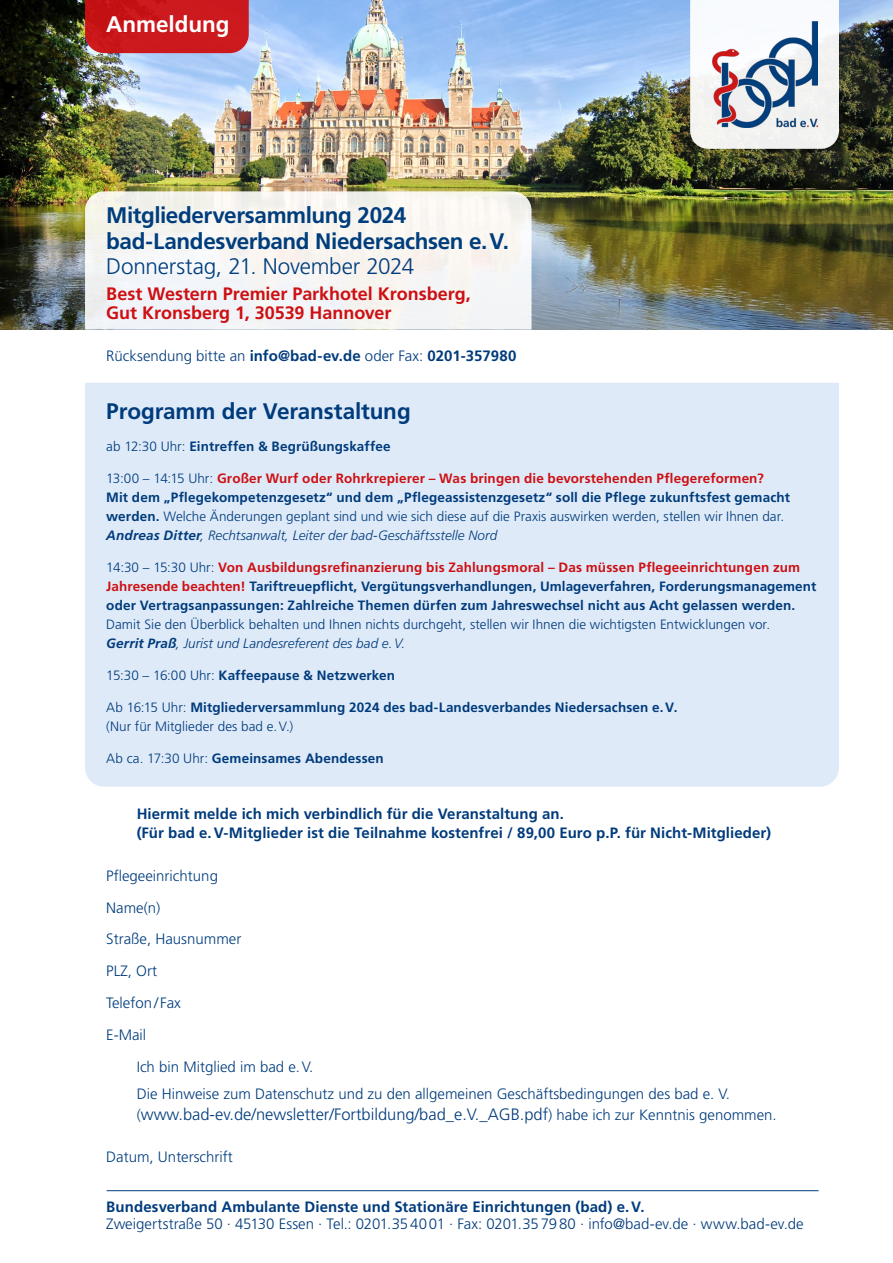
<style>
.page{position:relative;width:893px;height:1263px;background:#fff}
.page>*{position:absolute;margin:0;border:0;box-sizing:border-box;transform-origin:0 0}
.t1{font:700 22.5px/25.5px "Frutiger LT Pro";letter-spacing:-.02em;color:#003d7c}
.t2{font:300 22.5px "Frutiger LT Pro";letter-spacing:-.01em;color:#003d7c}
.t3{font:700 22.5px "Frutiger LT Pro";letter-spacing:-.005em;color:#003b7c}
.t4{font:700 22.5px "Frutiger LT Pro";color:#fff}
.t5{font:700 18px/19.2px "Frutiger LT Pro";color:#cd1013}
.t6{font:300 16.5px "Frutiger LT Pro";color:#003b7c}
.t7{font:700 15px/19.5px "Frutiger LT Pro";letter-spacing:.005em;color:#003b7c}
.t8{font:300 15px/32px "Frutiger LT Pro";color:#003c7c}
.t9{font:300 15px "Frutiger LT Pro";color:#003b7c}
.t10{font:700 13.5px/19.2px "Frutiger LT Pro";letter-spacing:.01em;color:#003b7c}
.t11{font:300 13.5px/19.2px "Frutiger LT Pro";letter-spacing:.005em;color:#003b7c}
.s1{font-weight:700}
.s2{font-weight:300}
.s3{font-weight:700;color:#cd1013}
.s4{font-weight:700;font-style:italic}
.s5{font-style:italic}
.s6{color:#cd1013}
.s7{font-size:15px;color:#003c7c}
</style>
<div class="page">
<div style="left:85px;top:383px;width:754px;height:404px;background:#deeaf8"></div>
<img style="left:0;top:0;width:893px;height:330px">
<svg style="left:690px;top:0;width:149px;height:149px"></svg>
<img style="left:712px;top:21px;width:105px;height:107px">
<svg style="left:85px;top:191px;width:446px;height:139px;fill:#f5f4f3"></svg>
<svg style="left:85px;top:0;width:164px;height:53px"></svg>
<hr style="left:107px;top:1190px;width:712px;height:1px;background:#003b7c">
<h1 class="t4" style="left:106px;top:11px;width:125px">Anmeldung</h1>
<h1 class="t1" style="left:106px;top:203px;width:404px">Mitgliederversammlung 2024 bad-Landesverband Niedersachsen e.V.</h1>
<h1 class="t2" style="left:106px;top:253px;width:309px">Donnerstag, 21. November 2024</h1>
<h2 class="t5" style="left:106px;top:284px;width:366px">Best Western Premier Parkhotel Kronsberg,<br>Gut Kronsberg 1, 30539 Hannover</h2>
<p class="t9" style="left:106px;top:347px;width:412px">Rücksendung bitte an <span class="s1">info@bad-ev.de</span> oder Fax: <span class="s1">0201-357980</span></p>
<h1 class="t3" style="left:106px;top:398px;width:306px">Programm der Veranstaltung</h1>
<p class="t10" style="left:106px;top:436px;width:286px"><span class="s2">ab 12:30 Uhr:</span> Eintreffen &amp; Begrüßungskaffee</p>
<p class="t11" style="left:106px;top:468px;width:685px">13:00 – 14:15 Uhr: <span class="s3">Großer Wurf oder Rohrkrepierer – Was bringen die bevorstehenden Pflegereformen?<br></span><span class="s1">Mit dem „Pflegekompetenzgesetz“ und dem „Pflegeassistenzgesetz“ soll die Pflege zukunftsfest gemacht werden.</span> Welche Änderungen geplant sind und wie sich diese auf die Praxis auswirken werden, stellen wir Ihnen dar.<br><span class="s4">Andreas Ditter</span><span class="s5">, Rechtsanwalt, Leiter der bad-Geschäftsstelle Nord</span></p>
<p class="t10" style="left:106px;top:558px;width:711px"><span class="s2">14:30 – 15:30 Uhr:</span> <span class="s6">Von Ausbildungsrefinanzierung bis Zahlungsmoral – Das müssen Pflegeeinrichtungen zum<br>Jahresende beachten!</span> Tariftreuepflicht, Vergütungsverhandlungen, Umlageverfahren, Forderungsmanagement oder Vertragsanpassungen: Zahlreiche Themen dürfen zum Jahreswechsel nicht aus Acht gelassen werden.</p>
<p class="t11" style="left:106px;top:615px;width:665px">Damit Sie den Überblick behalten und Ihnen nichts durchgeht, stellen wir Ihnen die wichtigsten Entwicklungen vor.<br><span class="s4">Gerrit Praß</span><span class="s5">, Jurist und Landesreferent des bad e.V.</span></p>
<p class="t10" style="left:106px;top:666px;width:290px"><span class="s2">15:30 – 16:00 Uhr:</span> Kaffeepause &amp; Netzwerken</p>
<p class="t10" style="left:106px;top:698px;width:573px"><span class="s2">Ab 16:15 Uhr:</span> Mitgliederversammlung 2024 des bad-Landesverbandes Niedersachsen e.V. <span class="s2">(Nur für Mitglieder des bad e.V.)</span></p>
<p class="t10" style="left:106px;top:749px;width:279px"><span class="s2">Ab ca. 17:30 Uhr:</span> Gemeinsames Abendessen</p>
<p class="t7" style="left:137px;top:804px;width:636px">Hiermit melde ich mich verbindlich für die Veranstaltung an.<br>(Für bad e.V-Mitglieder ist die Teilnahme kostenfrei / 89,00 Euro p.P. für Nicht-Mitglieder)</p>
<p class="t8" style="left:106px;top:859px;width:137px">Pflegeeinrichtung<br>Name(n)<br>Straße, Hausnummer<br>PLZ, Ort<br>Telefon/ Fax<br>E-Mail</p>
<p class="t8" style="left:137px;top:1053px;width:595px;line-height:26.5px">Ich bin Mitglied im bad e.V.<br>Die Hinweise zum Datenschutz und zu den allgemeinen Geschäftsbedingungen des bad e. V.</p>
<p class="t6" style="left:137px;top:1104px;width:641px"><span class="s7">(</span>www.bad-ev.de/newsletter/Fortbildung/bad_e.V._AGB.pdf<span class="s7">) habe ich zur Kenntnis genommen.</span></p>
<p class="t8" style="left:106px;top:1141px;width:128px">Datum, Unterschrift</p>
<p class="t7" style="left:106px;top:1197px;width:540px">Bundesverband Ambulante Dienste und Stationäre Einrichtungen (bad) e.V.</p>
<p class="t9" style="left:106px;top:1215px;width:699px">Zweigertstraße 50 · 45130 Essen · Tel.: 0201.354001 · Fax: 0201.357980 · info@bad-ev.de · www.bad-ev.de</p>
</div>
